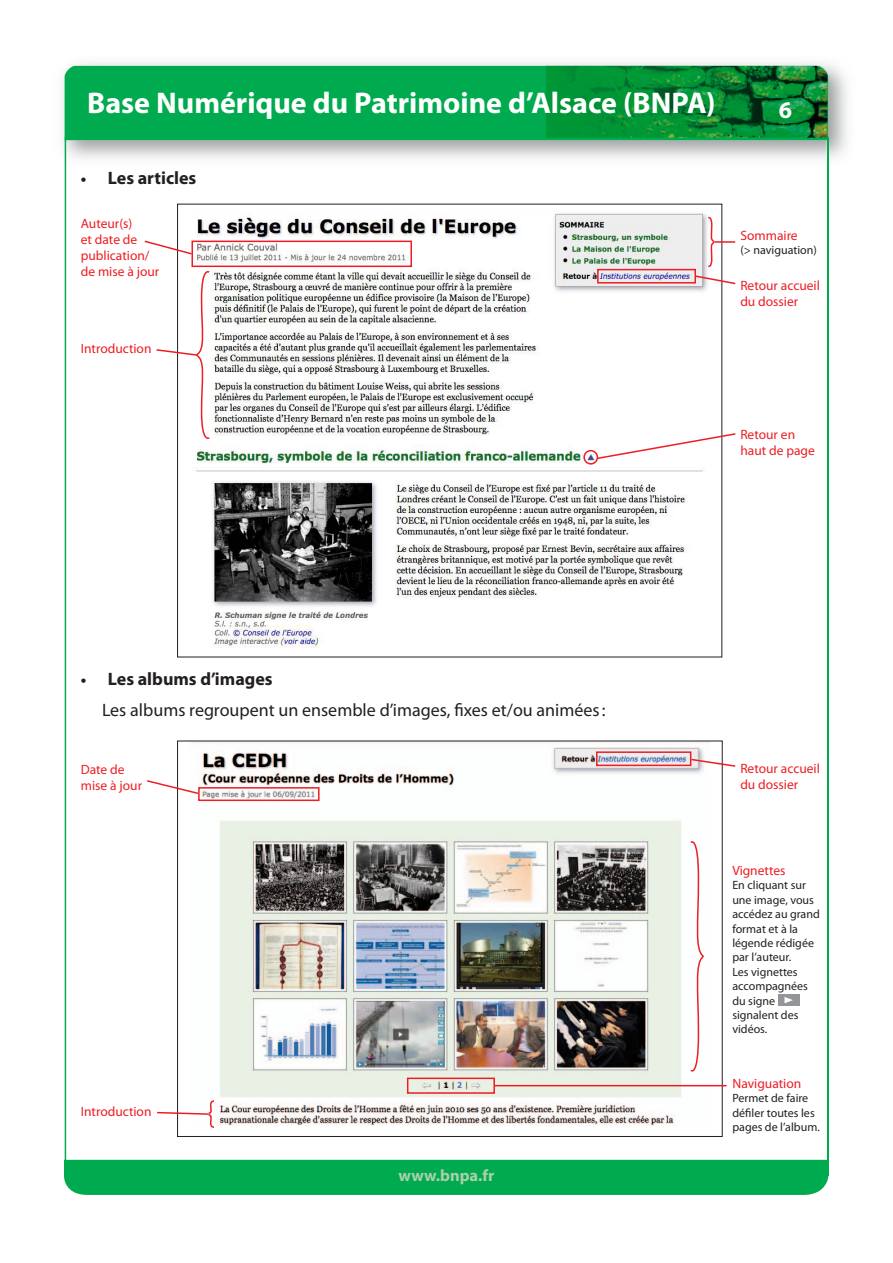
<style>
.page{position:relative;width:893px;height:1263px;background:#fff}
.page>*{position:absolute;margin:0;border:0;box-sizing:border-box;transform-origin:0 0}
.t1{font:700 30px "Myriad Pro";color:#fff}
.t2{font:700 24px "Myriad Pro";color:#fff}
.t3{font:18px/31px "Myriad Pro";color:#231f20}
.t4{font:700 18px "Myriad Pro";color:#231f20}
.t5{font:700 16.5px "Myriad Pro";color:#abcfaa}
.t6{font:13.5px/16.2px "Myriad Pro";color:#ee1d23}
.t7{font:12px/14.4px "Myriad Pro";color:#231f20}
.s1{font-size:16.5px}
.s2{font-weight:700;font-size:16.5px}
.s3{font-weight:700}
</style>
<div class="page">
<img style="left:62px;top:63px;width:786px;height:110px">
<div style="left:65px;top:66px;width:763px;height:74px;background:#00aa4f"></div>
<hr style="left:65px;top:137px;width:1px;height:1038px;background:#00aa4f">
<hr style="left:827px;top:138px;width:1px;height:1038px;background:#00aa4f">
<div style="left:64px;top:1160px;width:764px;height:35px;background:#00aa4f"></div>
<img style="left:546px;top:66px;width:281px;height:72px">
<img style="left:193px;top:213px;width:514px;height:435px">
<img style="left:198px;top:747px;width:512px;height:378px">
<div style="left:191px;top:241px;width:221px;height:26px;border:2px solid #ee1d23"></div>
<div style="left:198px;top:787px;width:122px;height:14px;border:2px solid #ee1d23"></div>
<svg style="left:144px;top:239px;width:49px;height:17px"></svg>
<svg style="left:147px;top:779px;width:53px;height:16px"></svg>
<svg style="left:156px;top:266px;width:55px;height:178px"></svg>
<svg style="left:708px;top:216px;width:7px;height:51px"></svg>
<div style="left:597px;top:269px;width:99px;height:15px;border:2px solid #ee1d23"></div>
<div style="left:596px;top:751px;width:95px;height:15px;border:2px solid #ee1d23"></div>
<hr style="left:714px;top:241px;width:21px;height:2px;background:#ee1d23">
<svg style="left:694px;top:274px;width:42px;height:11px"></svg>
<svg style="left:690px;top:758px;width:46px;height:10px"></svg>
<div style="left:778px;top:994px;width:22px;height:12px;background:#939598"></div>
<svg style="left:784px;top:997px;width:9px;height:6px"></svg>
<div style="left:583px;top:450px;width:15px;height:15px;border:2px solid #ee1d23;border-radius:50%"></div>
<svg style="left:595px;top:432px;width:141px;height:28px"></svg>
<svg style="left:689px;top:834px;width:17px;height:244px"></svg>
<div style="left:407px;top:1077px;width:88px;height:17px;border:2px solid #ee1d23"></div>
<hr style="left:495px;top:1085px;width:232px;height:1px;background:#ee1d23">
<svg style="left:157px;top:1100px;width:58px;height:28px"></svg>
<h1 class="t1" style="left:87px;top:83px;width:630px">Base Numérique du Patrimoine d’Alsace (BNPA)</h1>
<h2 class="t2" style="left:779px;top:94px;width:15px">6</h2>
<h3 class="t4" style="left:81px;top:166px;width:117px"><span class="s1">•</span> Les articles</h3>
<p class="t6" style="left:81px;top:215px;width:80px">Auteur(s)<br>et date de publication/ de mise à jour</p>
<p class="t6" style="left:81px;top:340px;width:72px">Introduction</p>
<h3 class="t3" style="left:102px;top:663px;width:505px;text-indent:-21px"><span class="s2">•</span> <span class="s3">Les albums d’images<br></span>Les albums regroupent un ensemble d’images, fixes et/ou animées :</h3>
<p class="t6" style="left:81px;top:761px;width:63px">Date de mise à jour</p>
<p class="t6" style="left:81px;top:1103px;width:72px">Introduction</p>
<h3 class="t5" style="left:398px;top:1165px;width:97px">www.bnpa.fr</h3>
<p class="t6" style="left:740px;top:227px;width:59px">Sommaire</p>
<p class="t7" style="left:740px;top:243px;width:78px">(&gt; naviguation)</p>
<p class="t6" style="left:740px;top:277px;width:81px">Retour accueil du dossier</p>
<p class="t6" style="left:740px;top:426px;width:76px">Retour en haut de page</p>
<p class="t6" style="left:740px;top:760px;width:81px">Retour accueil du dossier</p>
<p class="t6" style="left:732px;top:862px;width:55px">Vignettes</p>
<p class="t7" style="left:732px;top:878px;width:89px">En cliquant sur une image, vous accédez au grand format et à la légende rédigée par l’auteur.<br>Les vignettes accompagnées du signe signalent des vidéos.</p>
<p class="t6" style="left:732px;top:1075px;width:70px">Naviguation</p>
<p class="t7" style="left:732px;top:1091px;width:89px">Permet de faire défiler toutes les pages de l’album.</p>
</div>
